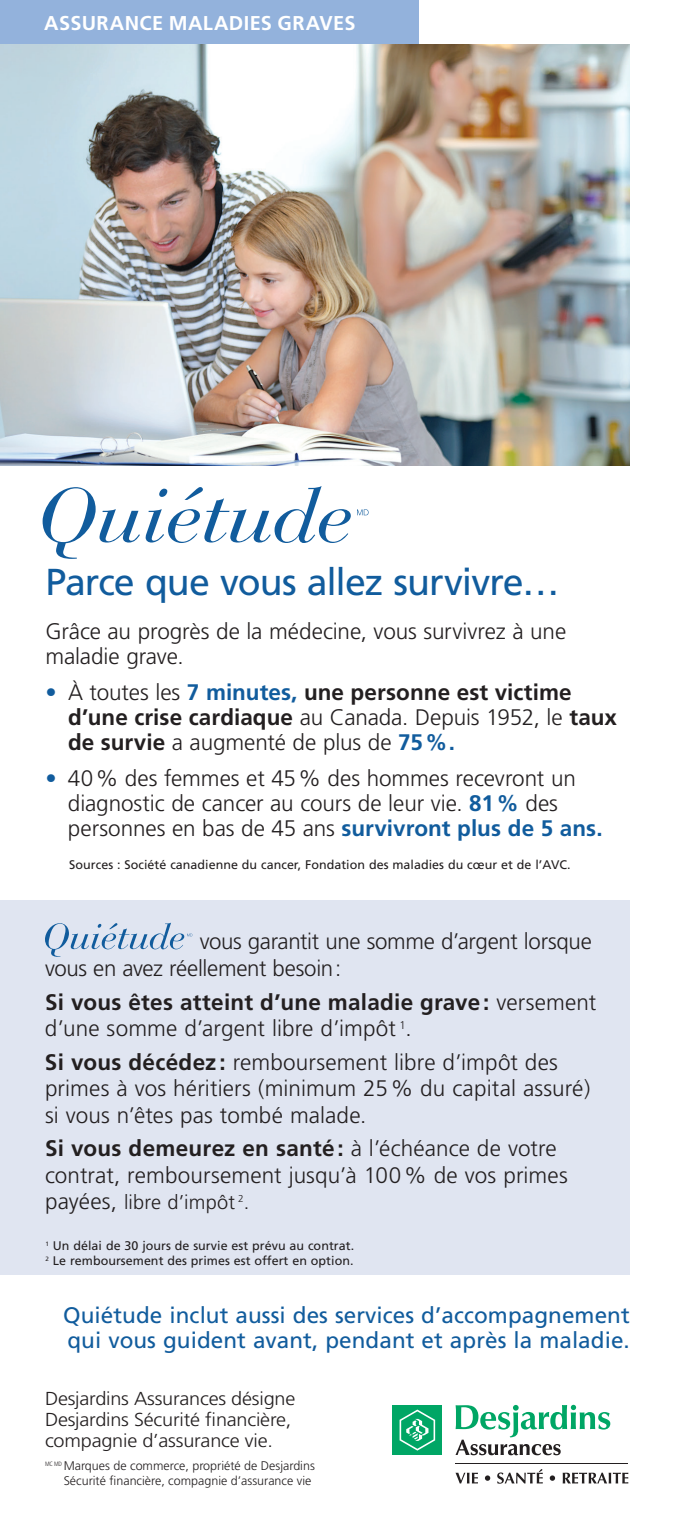
<style>
.page{position:relative;width:675px;height:1530px;background:#fff}
.page>*{position:absolute;margin:0;border:0;box-sizing:border-box;transform-origin:0 0}
.t1{font:37.5px "Frutiger";letter-spacing:-.025em;color:#115c9d}
.t2{font:300 22.5px/26.2px "Frutiger";color:#231f20}
.t3{font:700 22.5px/25px "Frutiger";color:#231f20}
.t4{font:22.5px/25px "Frutiger";letter-spacing:.005em;color:#115c9d}
.t5{font:700 20px "Frutiger";letter-spacing:.02em;color:#fff}
.t6{font:300 20px "Frutiger";letter-spacing:.005em;color:#231f20}
.t7{font:300 18.75px/21.2px "Frutiger";letter-spacing:-.01em;color:#231f20;scale:1.06 1}
.t8{font:12.5px/15px "Frutiger";letter-spacing:.005em;color:#231f20}
.t9{font:300 12.5px/15px "Frutiger";color:#231f20;text-align:right}
.s1{font-weight:300;color:#115c9d}
.s2{font-weight:300}
.s3{color:#115c9d}
.s4{font-weight:700;color:#115c9d}
.s5{font-weight:700}
.s6{font-size:22.5px}
</style>
<div class="page">
<div style="left:0;top:0;width:418px;height:189px;background:#93b2dc"></div>
<img style="left:0;top:45px;width:630px;height:421px">
<svg style="left:43px;top:487px;width:97px;height:72px"></svg>
<svg style="left:146px;top:486px;width:205px;height:57px"></svg>
<svg style="left:357px;top:509px;width:12px;height:6px"></svg>
<svg style="left:456px;top:1473px;width:22px;height:10px"></svg>
<svg style="left:485px;top:1475px;width:5px;height:6px"></svg>
<svg style="left:497px;top:1469px;width:46px;height:15px"></svg>
<svg style="left:550px;top:1475px;width:5px;height:6px"></svg>
<svg style="left:563px;top:1473px;width:65px;height:10px"></svg>
<hr style="left:456px;top:1464px;width:172px;height:1px;background:#231f20">
<svg style="left:455px;top:1405px;width:155px;height:50px"></svg>
<div style="left:392px;top:1405px;width:50px;height:50px;background:#00a665"></div>
<svg style="left:400px;top:1410px;width:35px;height:41px"></svg>
<div style="left:0;top:900px;width:630px;height:375px;background:#e0e5f1"></div>
<svg style="left:45px;top:923px;width:147px;height:34px"></svg>
<p class="t5" style="left:44px;top:11px;width:313px">ASSURANCE MALADIES GRAVES</p>
<h1 class="t1" style="left:46px;top:560px;width:516px">Parce que vous allez survivre…</h1>
<p class="t2" style="left:46px;top:619px;width:522px;line-height:25px">Grâce au progrès de la médecine, vous survivrez à une maladie grave.</p>
<p class="t3" style="left:68px;top:680px;width:551px;text-indent:-22px"><span class="s1">•</span> <span class="s2">À toutes les</span> <span class="s3">7 minutes,</span> une personne est victime d’une crise cardiaque <span class="s2">au Canada. Depuis 1952, le</span> taux de survie <span class="s2">a augmenté de plus de</span> <span class="s3">75%.</span></p>
<p class="t2" style="left:68px;top:766px;width:536px;line-height:25px;text-indent:-22px"><span class="s3">•</span> 40% des femmes et 45% des hommes recevront un diagnostic de cancer au cours de leur vie. <span class="s4">81%</span> des personnes en bas de 45 ans <span class="s4">survivront plus de 5 ans.</span></p>
<p class="t8" style="left:69px;top:857px;width:503px">Sources : Société canadienne du cancer, Fondation des maladies du cœur et de l’AVC.</p>
<p class="t2" style="left:45px;top:928px;width:548px;line-height:27px;text-indent:155px">vous garantit une somme d’argent lorsque vous en avez réellement besoin:</p>
<p class="t2" style="left:45px;top:990px;width:553px"><span class="s5">Si vous êtes atteint d’une maladie grave:</span> versement d’une somme d’argent libre d’impôt <sup>1</sup>.</p>
<p class="t2" style="left:45px;top:1050px;width:547px"><span class="s5">Si vous décédez :</span> remboursement libre d’impôt des primes à vos héritiers (minimum 25% du capital assuré) si vous n’êtes pas tombé malade.</p>
<p class="t2" style="left:45px;top:1136px;width:524px"><span class="s5">Si vous demeurez en santé:</span> à l’échéance de votre contrat, remboursement jusqu’à 100% de vos primes</p>
<p class="t6" style="left:45px;top:1191px;width:206px"><span class="s6">payées,</span> libre d’impôt <sup>2</sup>.</p>
<p class="t8" style="left:46px;top:1238px;width:310px"><sup>1</sup> Un délai de 30 jours de survie est prévu au contrat.<br><sup>2</sup> Le remboursement des primes est offert en option.</p>
<p class="t4" style="left:63px;top:1303px;width:568px">Quiétude inclut aussi des services d’accompagnement qui vous guident avant, pendant et après la maladie.</p>
<p class="t7" style="left:45px;top:1388px;width:238px">Desjardins Assurances désigne<br>Desjardins Sécurité financière, compagnie d’assurance vie.</p>
<p class="t9" style="left:45px;top:1458px;width:271px"><sup>MC</sup> <sup>MD</sup> Marques de commerce, propriété de Desjardins<br>Sécurité financière, compagnie d’assurance vie</p>
</div>
